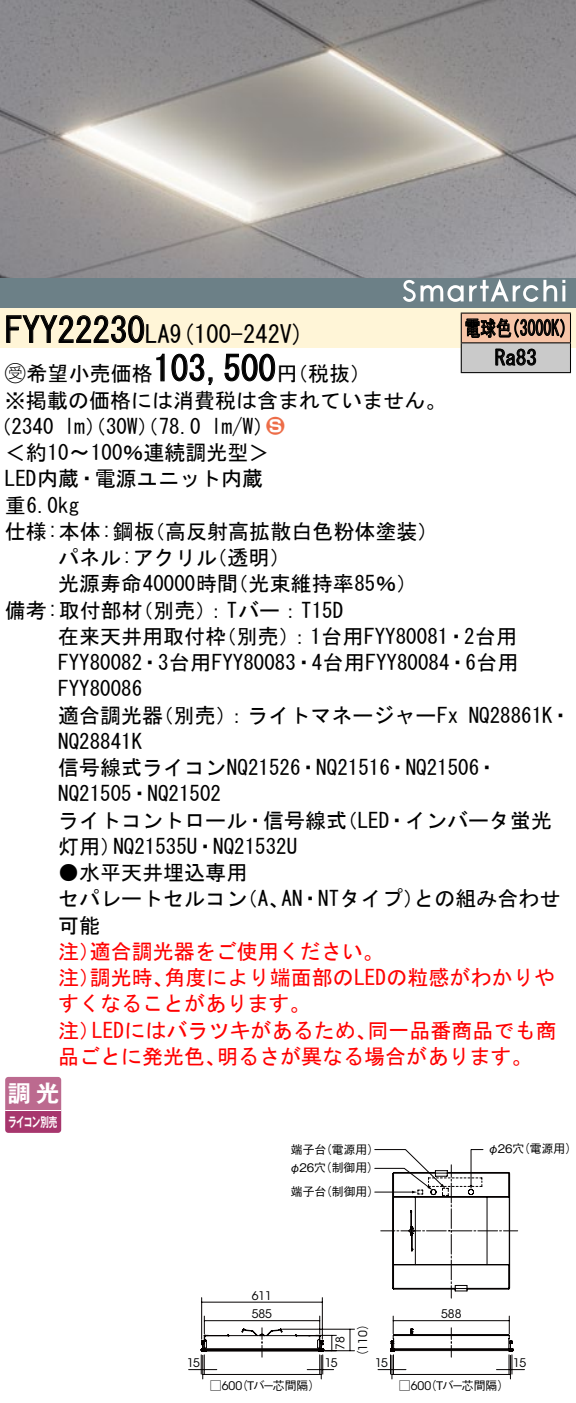
<style>
.page{position:relative;width:576px;height:1403px;background:#fff}
.page>*{position:absolute;margin:0;border:0;box-sizing:border-box;transform-origin:0 0}
.t1{font:35px "MS Gothic";color:#000}
.t2{font:24.5px "MS Gothic";color:#000}
.t3{font:23.1px "Gothic MB101 Pro De Bold 90 pv RKSJ H";color:#fff}
.t4{font:21px/26.2px "MS Gothic";color:#000}
.t5{font:21px/26.2px "MS Gothic";color:#f00}
.t6{font:21px/29.8px "MS Gothic";color:#000;scale:.75 1}
.t7{font:21px "Ford Classification 1";color:#ed6d48}
.t8{font:13.3px "Gothic MB101 Pro De Bold 90 pv RKSJ H";letter-spacing:-.05em;color:#fff;scale:.65 1}
.t9{font:11.9px/17.8px "Gothic BBB Pro Medium 90 pv RKSJ H";color:#000}
.t10{font:11.9px "ITC Avant Garde Std";color:#000}
.s1{font-family:"Ford Classification 1"}
.s2{color:#fff}
.s3{font-family:"ITC Avant Garde Std"}
.s4{font-family:"Gothic BBB Pro Medium 90 pv RKSJ H"}
</style>
<div class="page">
<img style="left:0;top:0;width:575px;height:278px">
<div style="left:0;top:278px;width:575px;height:30px;background:#6c8087"></div>
<svg style="left:403px;top:280px;width:60px;height:22px"></svg>
<svg style="left:469px;top:279px;width:96px;height:23px"></svg>
<div style="left:0;top:308px;width:575px;height:39px;background:#fff5d7"></div>
<svg style="left:6px;top:315px;width:139px;height:28px"></svg>
<svg style="left:156px;top:353px;width:9px;height:29px"></svg>
<svg style="left:171px;top:353px;width:42px;height:33px"></svg>
<svg style="left:224px;top:353px;width:51px;height:29px"></svg>
<svg style="left:5px;top:1077px;width:56px;height:56px;background:#b45682"></svg>
<hr style="left:5px;top:1110px;width:56px;height:1px;background:#fff">
<div style="left:461px;top:313px;width:109px;height:30px;background:#f7c4a7"></div>
<div style="left:461px;top:343px;width:109px;height:30px;background:#cacaca"></div>
<hr style="left:460px;top:312px;width:110px;height:2px;background:#000">
<hr style="left:569px;top:314px;width:2px;height:28px;background:#000">
<hr style="left:460px;top:342px;width:110px;height:1px;background:#000">
<hr style="left:569px;top:343px;width:2px;height:29px;background:#000">
<hr style="left:460px;top:372px;width:110px;height:1px;background:#000">
<svg style="left:460px;top:314px;width:104px;height:58px"></svg>
<svg style="left:450px;top:1328px;width:1px;height:29px"></svg>
<hr style="left:509px;top:1355px;width:2px;height:24px;background:#040000">
<hr style="left:392px;top:1374px;width:118px;height:1px;background:#040000">
<hr style="left:393px;top:1320px;width:116px;height:1px;background:#040000">
<svg style="left:188px;top:1316px;width:148px;height:63px"></svg>
<hr style="left:282px;top:1328px;width:72px;height:2px;background:#040000">
<hr style="left:324px;top:1350px;width:30px;height:1px;background:#040000">
<svg style="left:349px;top:1330px;width:1px;height:20px"></svg>
<hr style="left:201px;top:1297px;width:1px;height:42px;background:#040000">
<hr style="left:321px;top:1297px;width:2px;height:42px;background:#040000">
<hr style="left:201px;top:1301px;width:121px;height:2px;background:#040000">
<svg style="left:374px;top:1149px;width:143px;height:149px"></svg>
<hr style="left:393px;top:1350px;width:115px;height:1px;background:#040000">
<hr style="left:393px;top:1348px;width:115px;height:2px;background:#040000">
<hr style="left:393px;top:1335px;width:115px;height:1px;background:#040000">
<hr style="left:394px;top:1334px;width:114px;height:1px;background:#040000">
<svg style="left:378px;top:1316px;width:35px;height:63px"></svg>
<svg style="left:496px;top:1316px;width:28px;height:58px"></svg>
<h1 class="t1" style="left:5px;top:313px;width:142px">FYY22230</h1>
<p class="t2" style="left:145px;top:322px;width:161px">LA (9 100-242 (V</p>
<h1 class="t1" style="left:153px;top:351px;width:124px">103,500</h1>
<p class="t4" style="left:5px;top:360px;width:443px"><span class="s1">B</span>希望小売価格<br>※掲載の価格には消費税は含まれていません。</p>
<p class="t7" style="left:266px;top:415px;width:19px">2<span class="s2">3</span></p>
<p class="t4" style="left:276px;top:360px;width:96px">（円税抜(</p>
<p class="t4" style="left:211px;top:413px;width:64px">l m (W/</p>
<p class="t4" style="left:-9px;top:413px;width:65px">（2340</p>
<p class="t4" style="left:5px;top:439px;width:266px">＜約10〜100％連続調光型&lt;</p>
<p class="t4" style="left:5px;top:466px;width:259px">LED内蔵・電源ユニット内蔵</p>
<p class="t4" style="left:5px;top:492px;width:76px">重6.0kg</p>
<p class="t4" style="left:144px;top:518px;width:296px">（高反射高拡散白色粉体塗装(</p>
<p class="t4" style="left:64px;top:413px;width:138px">lm）（30 ）（W 78.0</p>
<p class="t4" style="left:5px;top:518px;width:151px">仕様:本体:鋼板</p>
<p class="t4" style="left:58px;top:544px;width:160px">パネル:アクリル</p>
<p class="t4" style="left:206px;top:544px;width:86px">（透明(</p>
<p class="t4" style="left:132px;top:571px;width:212px;text-indent:-74px">光源寿命40000時間<br>（別売：） Tバー：T15D</p>
<p class="t4" style="left:227px;top:571px;width:191px">（光束維持率85％(</p>
<p class="t4" style="left:5px;top:597px;width:139px">備考:取付部材</p>
<p class="t6" style="left:494px;top:313px;width:57px;text-indent:-30px">電球色<br>Ra83</p>
<p class="t6" style="left:504px;top:313px;width:96px">（3000 (K</p>
<p class="t4" style="left:216px;top:623px;width:85px">（別売）</p>
<p class="t4" style="left:58px;top:623px;width:169px">在来天井用取付枠</p>
<p class="t4" style="left:58px;top:649px;width:462px">FYY80082・3台用FYY80083・4台用FYY80084・6台用</p>
<p class="t4" style="left:58px;top:676px;width:85px">FYY80086</p>
<p class="t4" style="left:468px;top:702px;width:104px">NQ28861 ・K</p>
<p class="t4" style="left:289px;top:623px;width:229px">：1台用FYY80081・2台用</p>
<p class="t4" style="left:153px;top:702px;width:307px">（別売：）ライトマネージャーFx</p>
<p class="t4" style="left:58px;top:702px;width:106px">適合調光器</p>
<p class="t4" style="left:58px;top:728px;width:85px">NQ28841K</p>
<p class="t4" style="left:58px;top:754px;width:441px">信号線式ライコンNQ21526・NQ21516・NQ21506・</p>
<p class="t4" style="left:58px;top:781px;width:164px">NQ21505・NQ21502</p>
<p class="t4" style="left:336px;top:807px;width:217px">（LED・インバータ蛍光</p>
<p class="t4" style="left:58px;top:807px;width:290px;text-align:center">ライトコントロール・信号線式<br>NQ21535 ・U NQ21532U</p>
<p class="t4" style="left:58px;top:833px;width:64px">灯用）</p>
<p class="t4" style="left:58px;top:859px;width:190px">●水平天井埋込専用</p>
<p class="t4" style="left:281px;top:886px;width:144px">AN・NTタイプ）</p>
<p class="t4" style="left:413px;top:886px;width:148px">との組み合わせ</p>
<p class="t4" style="left:58px;top:886px;width:190px">セパレートセルコン可能</p>
<p class="t5" style="left:90px;top:938px;width:295px">適合調光器をご使用ください。</p>
<p class="t4" style="left:237px;top:886px;width:54px">（、A</p>
<p class="t5" style="left:58px;top:938px;width:43px">注）</p>
<p class="t5" style="left:164px;top:964px;width:391px">角度により端面部のLEDの粒感がわかりや</p>
<p class="t5" style="left:90px;top:964px;width:85px">調光時、</p>
<p class="t5" style="left:58px;top:964px;width:253px">注）<br>すくなることがあります。</p>
<p class="t5" style="left:92px;top:1017px;width:286px">LEDにはバラツキがあるため、</p>
<p class="t5" style="left:367px;top:1017px;width:190px">同一品番商品でも商</p>
<p class="t5" style="left:58px;top:1017px;width:43px">注）</p>
<p class="t5" style="left:58px;top:1043px;width:169px">品ごとに発光色、</p>
<p class="t5" style="left:217px;top:1043px;width:317px">明るさが異なる場合があります。</p>
<p class="t3" style="left:8px;top:1074px;width:53px">調光</p>
<p class="t8" style="left:8px;top:1110px;width:77px">ライコン別売</p>
<p class="t9" style="left:320px;top:1139px;width:61px">（電源用(</p>
<p class="t9" style="left:289px;top:1139px;width:91px">端子台<br>φ26 （穴制御用(</p>
<p class="t9" style="left:320px;top:1181px;width:61px">（制御用(</p>
<p class="t9" style="left:291px;top:1181px;width:37px">端子台</p>
<p class="t9" style="left:487px;top:1138px;width:91px">φ26 （穴電源用(</p>
<p class="t10" style="left:187px;top:1355px;width:15px">15</p>
<p class="t10" style="left:251px;top:1288px;width:22px">611</p>
<p class="t10" style="left:251px;top:1307px;width:22px">585</p>
<p class="t10" style="left:441px;top:1307px;width:22px">588</p>
<p class="t9" style="left:210px;top:1375px;width:112px">□<span class="s3">600</span> Ｔバー芯間隔）</p>
<p class="t9" style="left:236px;top:1375px;width:13px">（</p>
<p class="t10" style="left:333px;top:1350px;width:15px;rotate:-90deg">78</p>
<p class="t10" style="left:324px;top:1355px;width:15px">15</p>
<p class="t10" style="left:355px;top:1361px;width:45px;rotate:-90deg"><span class="s4">)</span>110<span class="s4">(</span></p>
<p class="t10" style="left:375px;top:1355px;width:15px">15</p>
<p class="t9" style="left:398px;top:1375px;width:112px">□<span class="s3">600</span> Ｔバー芯間隔(</p>
<p class="t9" style="left:424px;top:1375px;width:13px">（</p>
<p class="t10" style="left:513px;top:1355px;width:15px">15</p>
</div>
